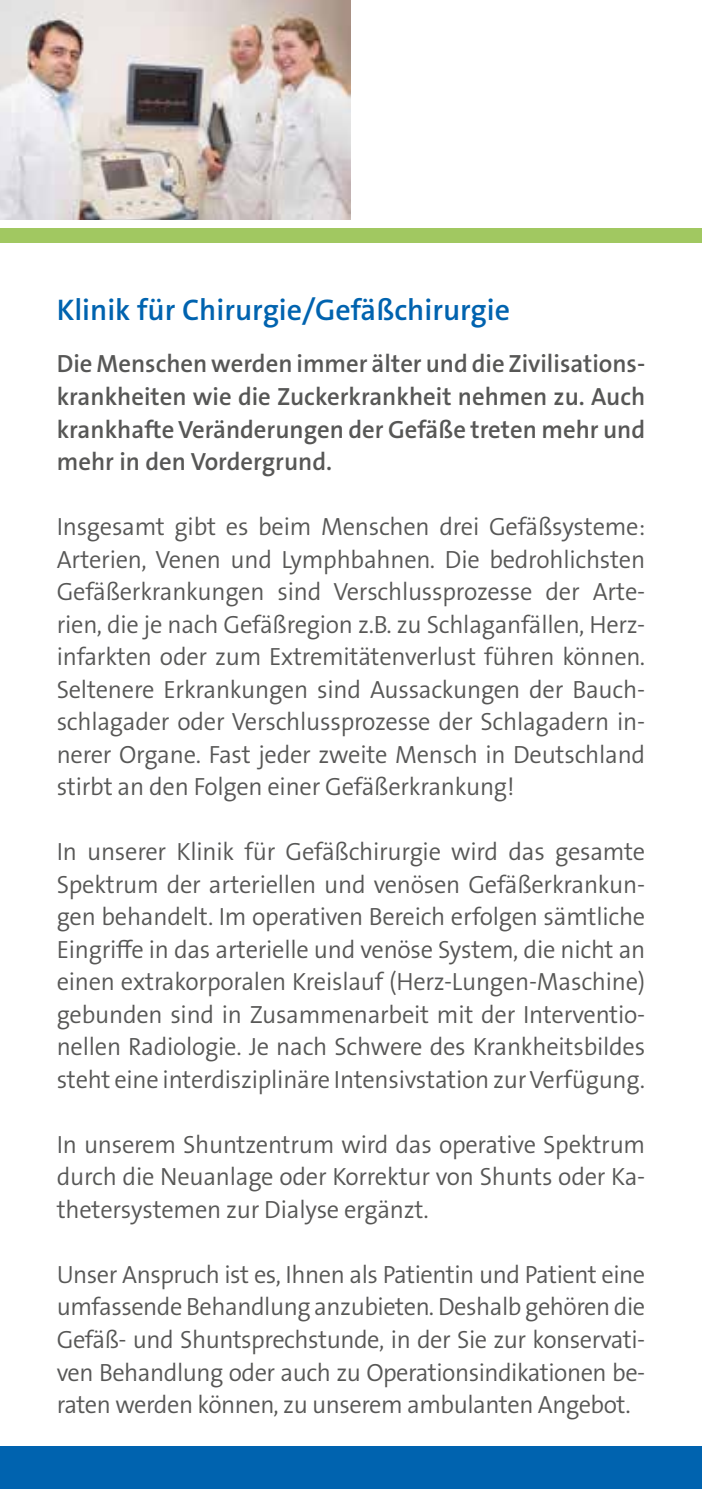
<style>
.page{position:relative;width:702px;height:1489px;background:#fff}
.page>*{position:absolute;margin:0;border:0;box-sizing:border-box;transform-origin:0 0}
.t1{font:600 30px "The Sans B W6";color:#0063af}
.t2{font:300 25px/32.5px "The Sans B W4";letter-spacing:-.01em;color:#575756;text-align:justify}
.t3{font:600 25px/32.5px "The Sans B W6";color:#575756;text-align:justify}
</style>
<div class="page">
<img style="left:0;top:0;width:351px;height:220px">
<div style="left:0;top:228px;width:702px;height:15px;background:#a1c861"></div>
<div style="left:0;top:1446px;width:702px;height:42px;background:#0063af"></div>
<p class="t1" style="left:57px;top:290px;width:455px">Klinik für Chirurgie/Gefäßchirurgie</p>
<p class="t3" style="left:57px;top:348px;width:590px">Die Menschen werden immer älter und die Zivilisations&shy;krankheiten wie die Zuckerkrankheit nehmen zu. Auch krankhafte Veränderungen der Gefäße treten mehr und mehr in den Vordergrund.</p>
<p class="t2" style="left:57px;top:510px;width:590px">Insgesamt gibt es beim Menschen drei Gefäßsysteme:<br>Arterien, Venen und Lymphbahnen. Die bedrohlichsten Gefäßerkrankungen sind Verschlussprozesse der Arte&shy;rien, die je nach Gefäßregion z.B. zu Schlaganfällen, Herz&shy;infarkten oder zum Extremitätenverlust führen können.<br>Seltenere Erkrankungen sind Aussackungen der Bauch&shy;schlagader oder Verschlussprozesse der Schlagadern in&shy;nerer Organe. Fast jeder zweite Mensch in Deutschland stirbt an den Folgen einer Gefäßerkrankung!</p>
<p class="t2" style="left:57px;top:835px;width:590px">In unserer Klinik für Gefäßchirurgie wird das gesamte Spektrum der arteriellen und venösen Gefäßerkrankun&shy;gen behandelt. Im operativen Bereich erfolgen sämtliche Eingriffe in das arterielle und venöse System, die nicht an einen extrakorporalen Kreislauf (Herz-Lungen-Maschine) gebunden sind in Zusammenarbeit mit der Interventio&shy;nellen Radiologie. Je nach Schwere des Krankheitsbildes steht eine interdisziplinäre Intensivstation zur Verfügung.</p>
<p class="t2" style="left:57px;top:1128px;width:590px">In unserem Shuntzentrum wird das operative Spektrum durch die Neuanlage oder Korrektur von Shunts oder Ka&shy;thetersystemen zur Dialyse ergänzt.</p>
<p class="t2" style="left:57px;top:1258px;width:590px">Unser Anspruch ist es, Ihnen als Patientin und Patient eine umfassende Behandlung anzubieten. Deshalb gehören die Gefäß- und Shuntsprechstunde, in der Sie zur konservati&shy;ven Behandlung oder auch zu Operationsindikationen be&shy;raten werden können, zu unserem ambulanten Angebot.</p>
</div>
